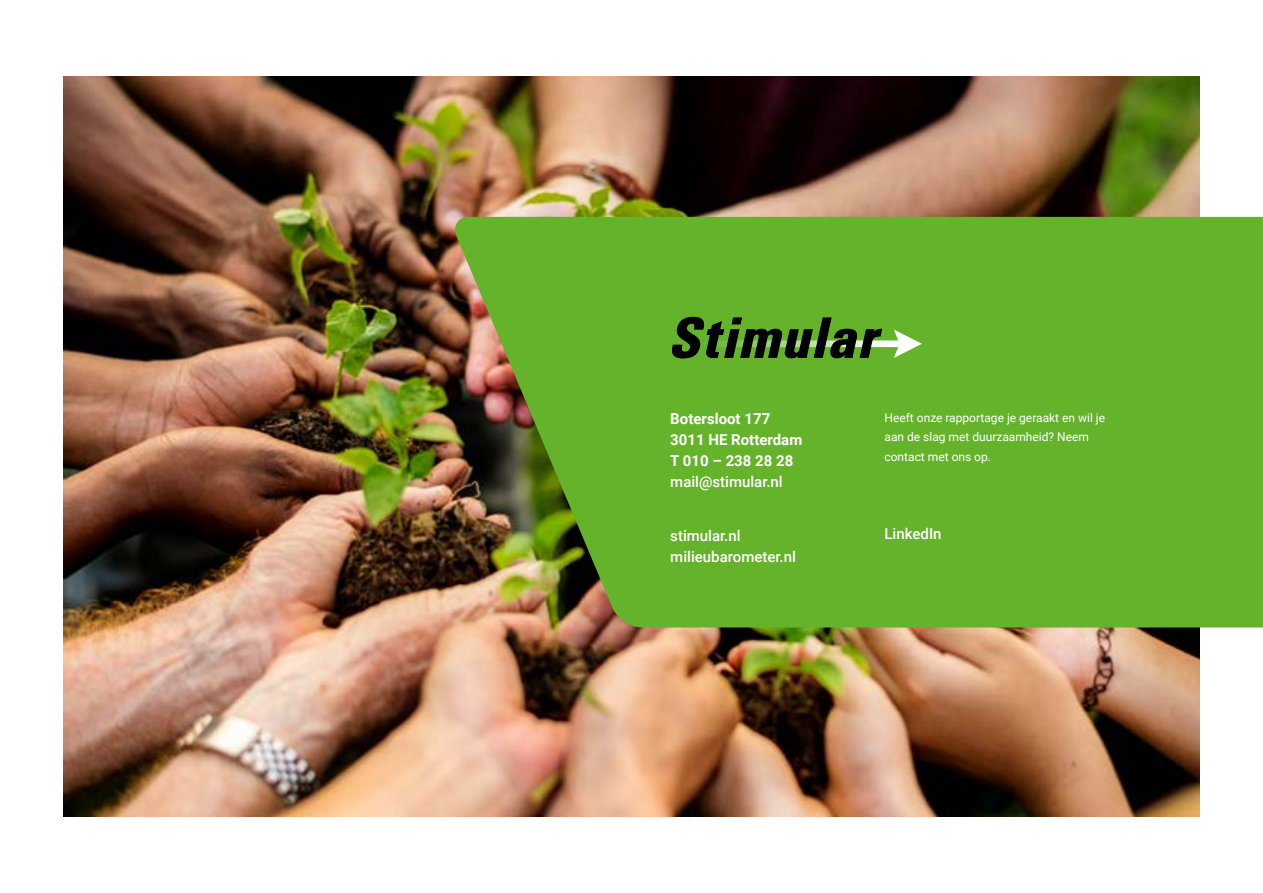
<style>
.page{position:relative;width:1263px;height:893px;background:#fff}
.page>*{position:absolute;margin:0;border:0;box-sizing:border-box;transform-origin:0 0}
.t1{font:500 15px/21px "Roboto";color:#fff}
.t2{font:700 15px/21px "Roboto";color:#fff}
.t3{font:12px/19.5px "Roboto";color:#fff}
</style>
<div class="page">
<img style="left:64px;top:77px;width:1135px;height:739px">
<svg style="left:452px;top:217px;width:811px;height:410px;background:#66aa2d"></svg>
<svg style="left:671px;top:317px;width:251px;height:41px;background:#477228"></svg>
<p class="t2" style="left:670px;top:408px;width:134px">Botersloot 177<br>3011 HE Rotterdam<br>T 010 – 238 28 28</p>
<p class="t1" style="left:670px;top:471px;width:114px">mail@stimular.nl</p>
<p class="t1" style="left:670px;top:525px;width:127px">stimular.nl milieubarometer.nl</p>
<p class="t3" style="left:884px;top:407px;width:222px">Heeft onze rapportage je geraakt en wil je aan de slag met duurzaamheid? Neem contact met ons op.</p>
<p class="t1" style="left:884px;top:522px;width:59px">LinkedIn</p>
</div>
